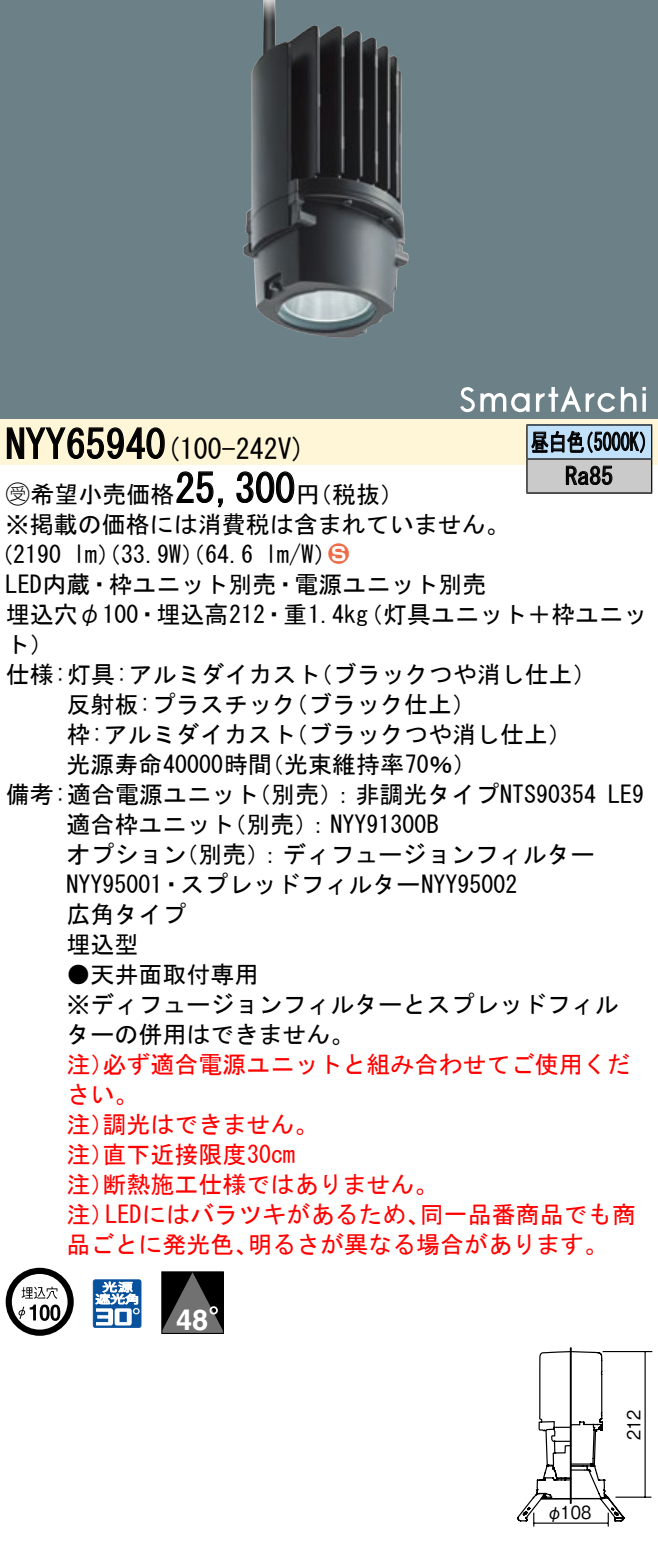
<style>
.page{position:relative;width:658px;height:1547px;background:#fff}
.page>*{position:absolute;margin:0;border:0;box-sizing:border-box;transform-origin:0 0}
.t1{font:40px "MS Gothic";color:#000}
.t2{font:700 28.8px "Helvetica LT Std";color:#fff}
.t3{font:28px "MS Gothic";color:#000}
.t4{font:24px/30px "MS Gothic";color:#000}
.t5{font:24px/30px "MS Gothic";color:#f00}
.t6{font:24px/34px "MS Gothic";color:#000;scale:.75 1}
.t7{font:24px "Ford Classification 1";color:#ed6d48}
.t8{font:18px "Gothic BBB Pro Medium 90 pv RKSJ H";color:#000;scale:.9 1}
.s1{font-family:"Ford Classification 1"}
.s2{color:#fff}
</style>
<div class="page">
<div style="left:0;top:0;width:658px;height:385px;background:#6c8087"></div>
<img style="left:243px;top:0;width:165px;height:338px">
<div style="left:0;top:385px;width:658px;height:34px;background:#6c8087"></div>
<svg style="left:642px;top:393px;width:4px;height:19px"></svg>
<svg style="left:642px;top:387px;width:4px;height:4px"></svg>
<svg style="left:460px;top:387px;width:69px;height:25px"></svg>
<svg style="left:536px;top:386px;width:100px;height:26px"></svg>
<div style="left:0;top:419px;width:658px;height:45px;background:#fff5d7"></div>
<svg style="left:6px;top:427px;width:159px;height:32px"></svg>
<svg style="left:176px;top:471px;width:47px;height:37px"></svg>
<svg style="left:236px;top:471px;width:59px;height:32px"></svg>
<svg style="left:6px;top:1268px;width:68px;height:68px"></svg>
<svg style="left:40px;top:1304px;width:10px;height:17px"></svg>
<svg style="left:50px;top:1304px;width:10px;height:17px"></svg>
<svg style="left:93px;top:1279px;width:48px;height:49px"></svg>
<svg style="left:163px;top:1274px;width:59px;height:58px"></svg>
<svg style="left:209px;top:1306px;width:9px;height:8px"></svg>
<div style="left:161px;top:1272px;width:63px;height:62px;border:1px solid #000"></div>
<div style="left:527px;top:425px;width:124px;height:34px;background:#c1e1fa"></div>
<div style="left:527px;top:459px;width:124px;height:34px;background:#cacaca"></div>
<hr style="left:526px;top:424px;width:126px;height:2px;background:#000">
<hr style="left:526px;top:426px;width:1px;height:32px;background:#000">
<hr style="left:651px;top:426px;width:1px;height:32px;background:#000">
<hr style="left:526px;top:458px;width:126px;height:2px;background:#000">
<hr style="left:526px;top:460px;width:1px;height:32px;background:#000">
<hr style="left:651px;top:460px;width:1px;height:32px;background:#000">
<hr style="left:526px;top:492px;width:126px;height:2px;background:#000">
<svg style="left:531px;top:430px;width:114px;height:23px"></svg>
<svg style="left:565px;top:465px;width:47px;height:20px"></svg>
<hr style="left:569px;top:1348px;width:2px;height:155px;background:#000">
<svg style="left:517px;top:1350px;width:108px;height:176px"></svg>
<hr style="left:615px;top:1496px;width:36px;height:2px;background:#000">
<hr style="left:602px;top:1351px;width:50px;height:1px;background:#000">
<hr style="left:644px;top:1352px;width:1px;height:146px;background:#000">
<h1 class="t1" style="left:6px;top:424px;width:162px">NYY65940</h1>
<p class="t6" style="left:565px;top:425px;width:65px;text-indent:-34px">昼白色<br>Ra85</p>
<p class="t6" style="left:575px;top:425px;width:109px">（5000 (K</p>
<p class="t3" style="left:166px;top:435px;width:141px">(100-242 (V</p>
<h1 class="t1" style="left:175px;top:468px;width:121px">25,300</h1>
<p class="t4" style="left:6px;top:479px;width:505px"><span class="s1">B</span>希望小売価格<br>※掲載の価格には消費税は含まれていません。</p>
<p class="t7" style="left:328px;top:542px;width:22px">2<span class="s2">3</span></p>
<p class="t4" style="left:296px;top:479px;width:109px">（円税抜(</p>
<p class="t4" style="left:265px;top:539px;width:73px">l m (W/</p>
<p class="t4" style="left:-11px;top:539px;width:74px">（2190</p>
<p class="t4" style="left:6px;top:569px;width:482px">LED内蔵・枠ユニット別売・電源ユニット別売</p>
<p class="t4" style="left:359px;top:599px;width:289px">（灯具ユニット＋枠ユニッ</p>
<p class="t4" style="left:73px;top:539px;width:182px">lm）（33.9 ）（W 64.6</p>
<p class="t4" style="left:6px;top:599px;width:364px">埋込穴φ100・埋込高212・重1.4kg</p>
<p class="t4" style="left:6px;top:629px;width:49px">ト(</p>
<p class="t4" style="left:309px;top:659px;width:290px">（ブラックつや消し仕上(</p>
<p class="t4" style="left:284px;top:659px;width:193px;text-indent:-278px">仕様:灯具:アルミダイカスト<br>（ブラック仕上(</p>
<p class="t4" style="left:284px;top:689px;width:289px;text-indent:-217px">反射板:プラスチック<br>（ブラックつや消し仕上(</p>
<p class="t4" style="left:260px;top:719px;width:218px;text-indent:-193px">枠:アルミダイカスト<br>（光束維持率70％(</p>
<p class="t4" style="left:66px;top:749px;width:207px">光源寿命40000時間</p>
<p class="t4" style="left:247px;top:779px;width:350px">（別売：）非調光タイプNTS90354</p>
<p class="t4" style="left:222px;top:779px;width:217px;text-indent:-217px">備考:適合電源ユニット<br>（別売：） NYY91300B</p>
<p class="t4" style="left:608px;top:779px;width:37px">LE9</p>
<p class="t4" style="left:174px;top:809px;width:421px;text-indent:-108px">適合枠ユニット<br>（別売：）ディフュージョンフィルター</p>
<p class="t4" style="left:66px;top:839px;width:452px">オプション<br>NYY95001・スプレッドフィルターNYY95002広角タイプ<br>埋込型</p>
<p class="t4" style="left:66px;top:959px;width:553px">●天井面取付専用<br>※ディフュージョンフィルターとスプレッドフィルターの併用はできません。</p>
<p class="t5" style="left:102px;top:1049px;width:529px">必ず適合電源ユニットと組み合わせてご使用くだ</p>
<p class="t5" style="left:66px;top:1049px;width:49px">注）</p>
<p class="t5" style="left:66px;top:1079px;width:73px">さい。</p>
<p class="t5" style="left:102px;top:1109px;width:217px">調光はできません。</p>
<p class="t5" style="left:102px;top:1109px;width:194px;text-indent:-36px">注）<br>直下近接限度30cm</p>
<p class="t5" style="left:102px;top:1139px;width:337px;text-indent:-36px">注）<br>断熱施工仕様ではありません。</p>
<p class="t5" style="left:66px;top:1169px;width:49px">注）</p>
<p class="t5" style="left:66px;top:1199px;width:49px">注）</p>
<p class="t5" style="left:105px;top:1199px;width:326px">LEDにはバラツキがあるため、</p>
<p class="t5" style="left:420px;top:1199px;width:217px">同一品番商品でも商</p>
<p class="t5" style="left:66px;top:1229px;width:193px">品ごとに発光色、</p>
<p class="t5" style="left:248px;top:1229px;width:362px">明るさが異なる場合があります。</p>
<p class="t2" style="left:176px;top:1302px;width:34px">48</p>
<p class="t8" style="left:546px;top:1498px;width:51px">φ108</p>
<p class="t8" style="left:619px;top:1440px;width:36px;rotate:-90deg">212</p>
</div>
